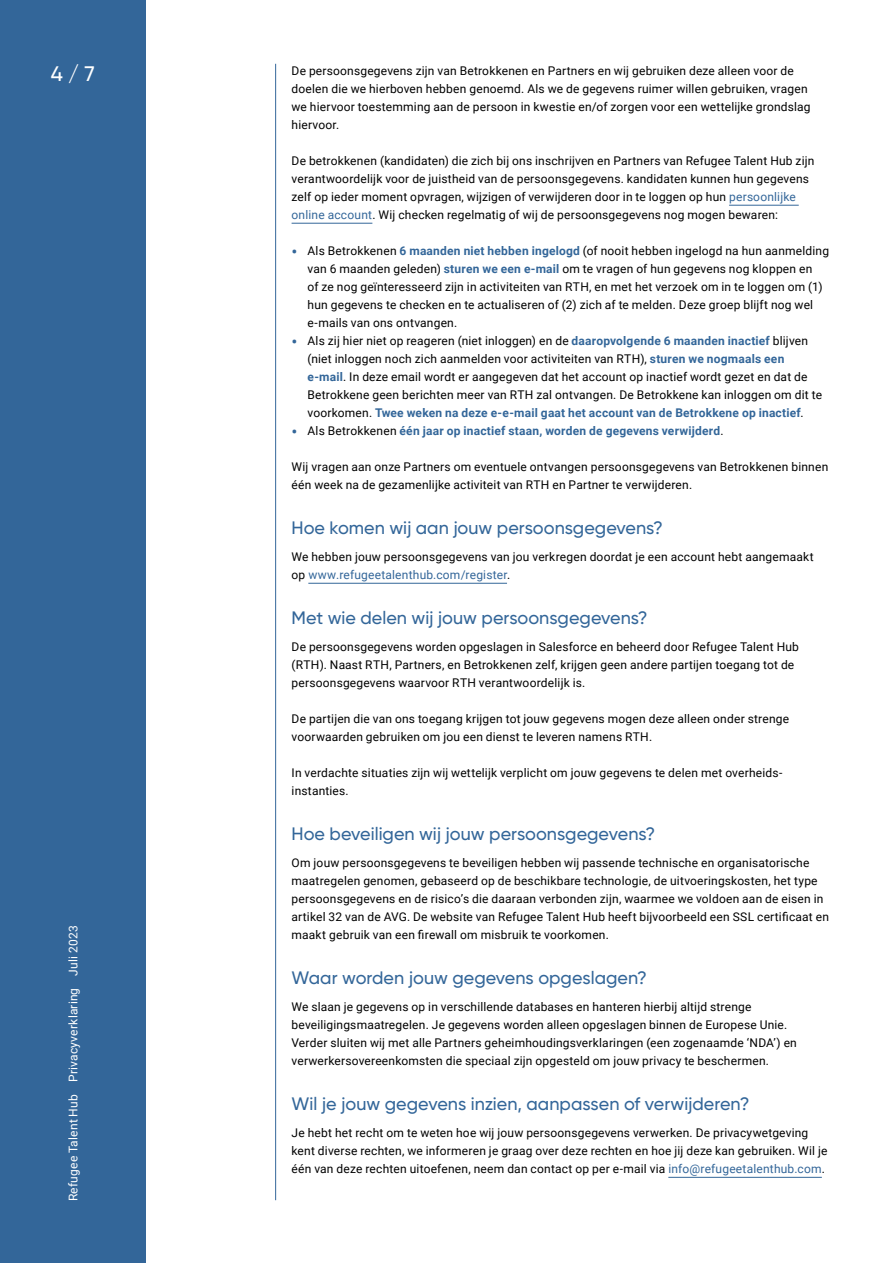
<style>
.page{position:relative;width:893px;height:1263px;background:#fff}
.page>*{position:absolute;margin:0;border:0;box-sizing:border-box;transform-origin:0 0}
.t1{font:500 21px "Gilroy";color:#fff}
.t2{font:500 18px "Gilroy";color:#369}
.t3{font:12px/18px "Roboto";letter-spacing:.015em;color:#000}
.t4{font:700 12px "Roboto";letter-spacing:.015em;color:#369}
.t5{font:12px "Roboto";letter-spacing:.015em;color:#fff}
.s1{color:#369}
.s2{font-size:18px;color:#369}
.s3{font-weight:700;color:#369}
.s4{font-weight:400;font-size:18px}
.s5{font-weight:400;color:#000}
</style>
<div class="page">
<div style="left:0;top:0;width:146px;height:1263px;background:#369"></div>
<hr style="left:275px;top:64px;width:1px;height:1136px;background:#369">
<hr style="left:729px;top:205px;width:70px;height:1px;background:#369">
<hr style="left:292px;top:223px;width:80px;height:1px;background:#369">
<hr style="left:308px;top:583px;width:199px;height:1px;background:#369">
<hr style="left:668px;top:1177px;width:154px;height:1px;background:#369">
<h1 class="t1" style="left:51px;top:61px;width:46px">4 / 7</h1>
<p class="t5" style="left:65px;top:1201px;width:277px;rotate:-90deg">Refugee Talent Hub Privacyverklaring Juli 2023</p>
<p class="t3" style="left:292px;top:61px;width:521px">De persoonsgegevens zijn van Betrokkenen en Partners en wij gebruiken deze alleen voor de doelen die we hierboven hebben genoemd. Als we de gegevens ruimer willen gebruiken, vragen we hiervoor toestemming aan de persoon in kwestie en/of zorgen voor een wettelijke grondslag hiervoor.</p>
<p class="t3" style="left:292px;top:151px;width:524px">De betrokkenen (kandidaten) die zich bij ons inschrijven en Partners van Refugee Talent Hub zijn verantwoordelijk voor de juistheid van de persoonsgegevens. kandidaten kunnen hun gegevens zelf op ieder moment opvragen, wijzigen of verwijderen door in te loggen op hun <span class="s1">persoonlijke online account</span>. Wij checken regelmatig of wij de persoonsgegevens nog mogen bewaren:</p>
<p class="t3" style="left:308px;top:241px;width:523px;text-indent:-16px"><span class="s2">•</span> Als Betrokkenen <span class="s3">6 maanden niet hebben ingelogd</span> (of nooit hebben ingelogd na hun aanmelding van 6 maanden geleden) <span class="s3">sturen we een e-mail</span> om te vragen of hun gegevens nog kloppen en<br>of ze nog geïnteresseerd zijn in activiteiten van RTH, en met het verzoek om in te loggen om (1) hun gegevens te checken en te actualiseren of (2) zich af te melden. Deze groep blijft nog wel e-mails van ons ontvangen.</p>
<p class="t3" style="left:308px;top:331px;width:516px;text-indent:-16px"><span class="s2">•</span> Als zij hier niet op reageren (niet inloggen) en de <span class="s3">daaropvolgende 6 maanden inactief</span> blijven (niet inloggen noch zich aanmelden voor activiteiten van RTH), <span class="s3">sturen we nogmaals een e-mail</span>. In deze email wordt er aangegeven dat het account op inactief wordt gezet en dat de Betrokkene geen berichten meer van RTH zal ontvangen. De Betrokkene kan inloggen om dit te voorkomen. <span class="s3">Twee weken na deze e-e-mail gaat het account van de Betrokkene op inactief</span>.</p>
<p class="t4" style="left:292px;top:422px;width:433px"><span class="s4">•</span> <span class="s5">Als Betrokkenen</span> één jaar op inactief staan, worden de gegevens verwijderd<span class="s5">.</span></p>
<p class="t3" style="left:292px;top:457px;width:538px">Wij vragen aan onze Partners om eventuele ontvangen persoonsgegevens van Betrokkenen binnen één week na de gezamenlijke activiteit van RTH en Partner te verwijderen.</p>
<h2 class="t2" style="left:292px;top:517px;width:373px">Hoe komen wij aan jouw persoonsgegevens?</h2>
<p class="t3" style="left:292px;top:547px;width:524px">We hebben jouw persoonsgegevens van jou verkregen doordat je een account hebt aangemaakt op <span class="s1">www.refugeetalenthub.com/register</span>.</p>
<h2 class="t2" style="left:292px;top:607px;width:358px">Met wie delen wij jouw persoonsgegevens?</h2>
<p class="t3" style="left:292px;top:637px;width:509px">De persoonsgegevens worden opgeslagen in Salesforce en beheerd door Refugee Talent Hub (RTH). Naast RTH, Partners, en Betrokkenen zelf, krijgen geen andere partijen toegang tot de persoonsgegevens waarvoor RTH verantwoordelijk is.</p>
<p class="t3" style="left:292px;top:709px;width:499px">De partijen die van ons toegang krijgen tot jouw gegevens mogen deze alleen onder strenge voorwaarden gebruiken om jou een dienst te leveren namens RTH.</p>
<p class="t3" style="left:292px;top:763px;width:492px">In verdachte situaties zijn wij wettelijk verplicht om jouw gegevens te delen met overheids&shy;instanties.</p>
<h2 class="t2" style="left:292px;top:823px;width:365px">Hoe beveiligen wij jouw persoonsgegevens?</h2>
<p class="t3" style="left:292px;top:853px;width:539px">Om jouw persoonsgegevens te beveiligen hebben wij passende technische en organisatorische maatregelen genomen, gebaseerd op de beschikbare technologie, de uitvoeringskosten, het type persoonsgegevens en de risico’s die daaraan verbonden zijn, waarmee we voldoen aan de eisen in artikel 32 van de AVG. De website van Refugee Talent Hub heeft bijvoorbeeld een SSL certificaat en maakt gebruik van een firewall om misbruik te voorkomen.</p>
<h2 class="t2" style="left:292px;top:967px;width:357px">Waar worden jouw gegevens opgeslagen?</h2>
<p class="t3" style="left:292px;top:997px;width:507px">We slaan je gegevens op in verschillende databases en hanteren hierbij altijd strenge beveiligingsmaatregelen. Je gegevens worden alleen opgeslagen binnen de Europese Unie.<br>Verder sluiten wij met alle Partners geheimhoudingsverklaringen (een zogenaamde ‘NDA’) en verwerkersovereenkomsten die speciaal zijn opgesteld om jouw privacy te beschermen.</p>
<h2 class="t2" style="left:292px;top:1093px;width:459px">Wil je jouw gegevens inzien, aanpassen of verwijderen?</h2>
<p class="t3" style="left:292px;top:1123px;width:537px">Je hebt het recht om te weten hoe wij jouw persoonsgegevens verwerken. De privacywetgeving kent diverse rechten, we informeren je graag over deze rechten en hoe jij deze kan gebruiken. Wil je één van deze rechten uitoefenen, neem dan contact op per e-mail via <span class="s1">info@refugeetalenthub.com</span>.</p>
</div>
